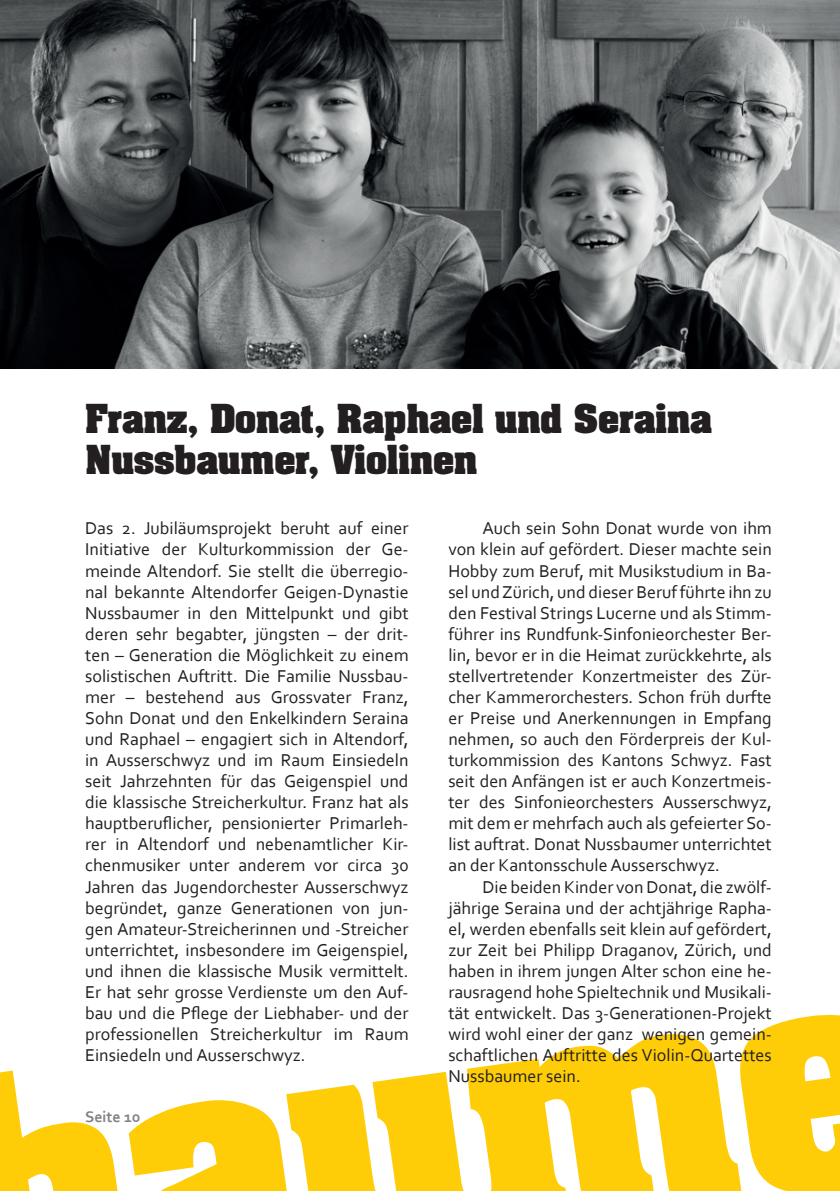
<style>
.page{position:relative;width:840px;height:1191px;background:#fff}
.page>*{position:absolute;margin:0;border:0;box-sizing:border-box;transform-origin:0 0}
.t1{font:700 269.2px "Aachen";color:#fecd08}
.t2{font:700 34px/40.8px "Aachen";color:#231f20}
.t3{font:18px/21px "Corbel";color:#231f20;text-align:justify}
.t4{font:700 16px "Corbel";color:#808285}
</style>
<div class="page">
<img style="left:0;top:0;width:839px;height:369px">
<h2 class="t2" style="left:85px;top:397px;width:628px">Franz, Donat, Raphael und Seraina<br>Nussbaumer, Violinen</h2>
<p class="t3" style="left:85px;top:517px;width:325px">Das 2. Jubiläumsprojekt beruht auf einer Initiative der Kulturkommission der Ge&shy;meinde Altendorf. Sie stellt die überregio&shy;nal bekannte Altendorfer Geigen-Dynastie Nussbaumer in den Mittelpunkt und gibt deren sehr begabter, jüngsten – der drit&shy;ten – Generation die Möglichkeit zu einem solistischen Auftritt. Die Familie Nussbau&shy;mer – bestehend aus Grossvater Franz, Sohn Donat und den Enkelkindern Seraina und Raphael – engagiert sich in Altendorf, in Ausserschwyz und im Raum Einsiedeln seit Jahrzehnten für das Geigenspiel und die klassische Streicherkultur. Franz hat als hauptberuflicher, pensionierter Primarleh&shy;rer in Altendorf und nebenamtlicher Kir&shy;chenmusiker unter anderem vor circa 30<br>Jahren das Jugendorchester Ausserschwyz begründet, ganze Generationen von jun&shy;gen Amateur-Streicherinnen und -Streicher unterrichtet, insbesondere im Geigenspiel, und ihnen die klassische Musik vermittelt.<br>Er hat sehr grosse Verdienste um den Auf&shy;bau und die Pflege der Liebhaber- und der professionellen Streicherkultur im Raum Einsiedeln und Ausserschwyz.</p>
<p class="t3" style="left:448px;top:517px;width:325px;text-indent:34px">Auch sein Sohn Donat wurde von ihm von klein auf gefördert. Dieser machte sein Hobby zum Beruf, mit Musikstudium in Ba&shy;sel und Zürich, und dieser Beruf führte ihn zu den Festival Strings Lucerne und als Stimm&shy;führer ins Rundfunk-Sinfonieorchester Ber&shy;lin, bevor er in die Heimat zurückkehrte, als stellvertretender Konzertmeister des Zür&shy;cher Kammerorchesters. Schon früh durfte er Preise und Anerkennungen in Empfang nehmen, so auch den Förderpreis der Kul&shy;turkommission des Kantons Schwyz. Fast seit den Anfängen ist er auch Konzertmeis&shy;ter des Sinfonieorchesters Ausserschwyz, mit dem er mehrfach auch als gefeierter So&shy;list auftrat. Donat Nussbaumer unterrichtet an der Kantonsschule Ausserschwyz.</p>
<p class="t3" style="left:448px;top:875px;width:325px;text-indent:34px">Die beiden Kinder von Donat, die zwölf&shy;jährige Seraina und der achtjährige Rapha&shy;el, werden ebenfalls seit klein auf gefördert, zur Zeit bei Philipp Draganov, Zürich, und haben in ihrem jungen Alter schon eine he&shy;rausragend hohe Spieltechnik und Musikali&shy;tät entwickelt. Das 3-Generationen-Projekt wird wohl einer der ganz wenigen gemein&shy;schaftlichen Auftritte des Violin-Quartettes Nussbaumer sein.</p>
<h1 class="t1" style="left:-77px;top:994px;width:956px;rotate:-8deg">baume</h1>
<p class="t4" style="left:85px;top:1106px;width:57px">Seite 10</p>
</div>
